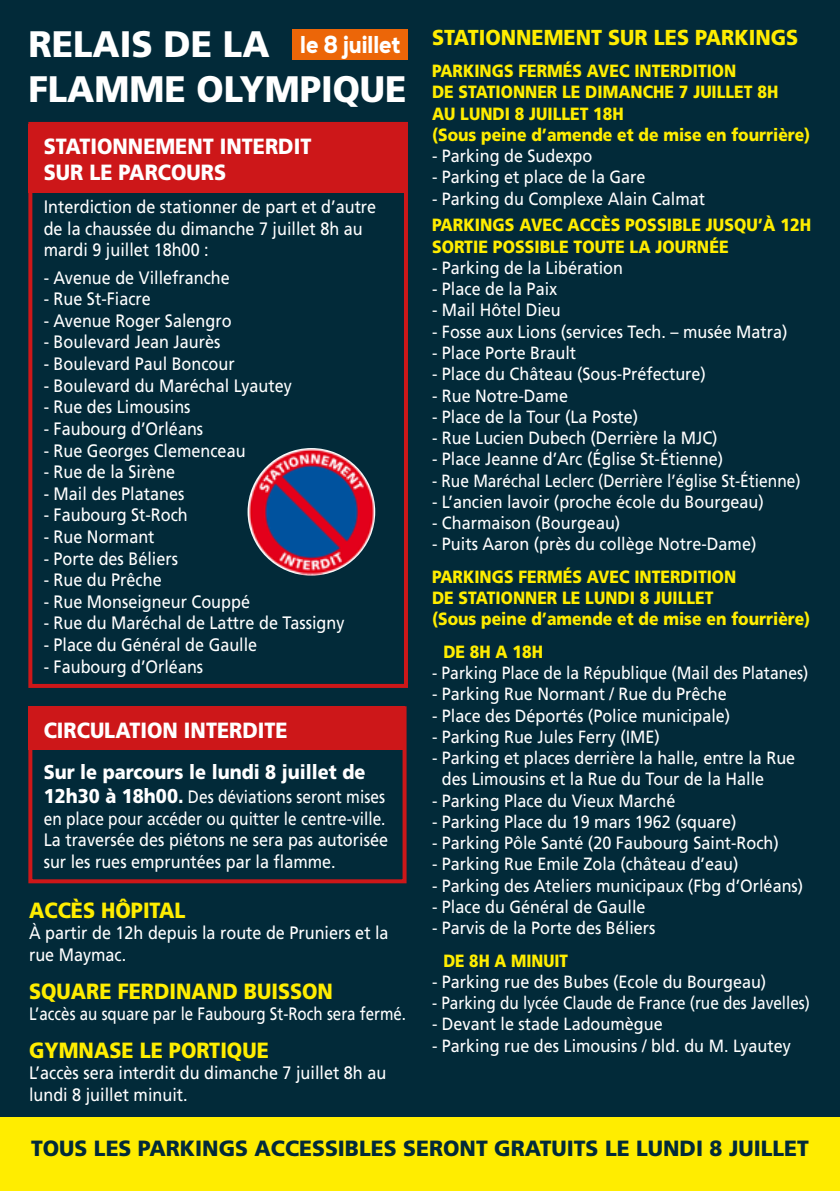
<style>
.page{position:relative;width:840px;height:1191px;background:#fff}
.page>*{position:absolute;margin:0;border:0;box-sizing:border-box;transform-origin:0 0}
.t1{font:900 36.8px/45.6px "Frutiger LT Std";color:#fff;scale:.95 1}
.t2{font:800 24.8px "Nexa";color:#fff;scale:.85 1}
.t3{font:900 22px "Frutiger LT Std";color:#022a39;scale:.96 1}
.t4{font:900 22px/26.4px "Frutiger LT Std";color:#fff;scale:.9 1}
.t5{font:900 22px "Frutiger LT Std";color:#ffed00;scale:.9 1}
.t6{font:900 21.6px "Frutiger LT Std";color:#ffed00;scale:.91 1}
.t7{font:900 20px "Frutiger LT Std";color:#fff;scale:.9 1}
.t8{font:18px/21.6px "Frutiger LT Std";color:#fff;scale:.9 1}
.t9{font:18px/21.6px "Frutiger LT Std";color:#fff;scale:.86 1}
.t10{font:18px "Frutiger LT Std";color:#fff;scale:.84 1}
.t11{font:17.8px/21.2px "Frutiger LT Std";color:#fff;scale:.91 1}
.t12{font:900 17.8px/21.2px "Frutiger LT Std";color:#ffed00;scale:.88 1}
.t13{font:900 17.8px/21.2px "Frutiger LT Std";color:#ffed00;scale:.89 1}
.t14{font:17.8px "Frutiger LT Std";color:#fff;scale:.87 1}
.t15{font:17.8px "Frutiger LT Std";color:#fff;scale:.86 1}
.t16{font:17.8px "Frutiger LT Std";color:#fff;scale:.88 1}
.t17{font:900 17.8px "Frutiger LT Std";color:#ffed00;scale:.86 1}
.s1{font-weight:900;font-size:20px}
</style>
<div class="page">
<div style="left:0;top:0;width:839px;height:1191px;background:#022a39"></div>
<div style="left:293px;top:29px;width:115px;height:31px;background:#ec6608"></div>
<div style="left:0;top:1117px;width:839px;height:74px;background:#ffed00"></div>
<img style="left:247px;top:448px;width:128px;height:127px;border-radius:64px">
<div style="left:28px;top:706px;width:377px;height:43px;background:#cd1719"></div>
<div style="left:28px;top:706px;width:378px;height:177px;border:4px solid #cd1719"></div>
<div style="left:28px;top:125px;width:377px;height:68px;background:#cd1719"></div>
<div style="left:28px;top:122px;width:380px;height:566px;border:4px solid #cd1719"></div>
<h2 class="t2" style="left:300px;top:28px;width:119px">le 8 juillet</h2>
<p class="t6" style="left:432px;top:24px;width:404px">STATIONNEMENT SUR LES PARKINGS</p>
<p class="t12" style="left:432px;top:60px;width:431px">PARKINGS FERMÉS AVEC INTERDITION<br>DE STATIONNER LE DIMANCHE 7 JUILLET 8H<br>AU LUNDI 8 JUILLET 18H<br>(Sous peine d’amende et de mise en fourrière)</p>
<p class="t11" style="left:432px;top:145px;width:178px">- Parking de Sudexpo</p>
<p class="t11" style="left:432px;top:167px;width:236px">- Parking et place de la Gare</p>
<p class="t11" style="left:432px;top:188px;width:301px">- Parking du Complexe Alain Calmat</p>
<p class="t13" style="left:432px;top:214px;width:427px">PARKINGS AVEC ACCÈS POSSIBLE JUSQU’À 12H<br>SORTIE POSSIBLE TOUTE LA JOURNÉE</p>
<p class="t11" style="left:432px;top:257px;width:211px">- Parking de la Libération</p>
<p class="t11" style="left:432px;top:278px;width:139px">- Place de la Paix</p>
<p class="t11" style="left:432px;top:300px;width:143px">- Mail Hôtel Dieu</p>
<p class="t11" style="left:432px;top:321px;width:392px">- Fosse aux Lions (services Tech. – musée Matra)</p>
<p class="t11" style="left:432px;top:342px;width:160px">- Place Porte Brault</p>
<p class="t11" style="left:432px;top:363px;width:302px">- Place du Château (Sous-Préfecture)</p>
<p class="t11" style="left:432px;top:385px;width:151px">- Rue Notre-Dame</p>
<p class="t11" style="left:432px;top:406px;width:228px">- Place de la Tour (La Poste)</p>
<p class="t11" style="left:432px;top:427px;width:315px">- Rue Lucien Dubech (Derrière la MJC)</p>
<p class="t11" style="left:432px;top:448px;width:321px">- Place Jeanne d’Arc (Église St-Étienne)</p>
<p class="t14" style="left:432px;top:470px;width:425px">- Rue Maréchal Leclerc (Derrière l’église St-Étienne)</p>
<p class="t11" style="left:432px;top:491px;width:366px">- L’ancien lavoir (proche école du Bourgeau)</p>
<p class="t11" style="left:432px;top:512px;width:208px">- Charmaison (Bourgeau)</p>
<p class="t11" style="left:432px;top:533px;width:358px">- Puits Aaron (près du collège Notre-Dame)</p>
<p class="t12" style="left:432px;top:566px;width:431px">PARKINGS FERMÉS AVEC INTERDITION<br>DE STATIONNER LE LUNDI 8 JUILLET<br>(Sous peine d’amende et de mise en fourrière)</p>
<p class="t12" style="left:443px;top:641px;width:115px">DE 8H A 18H</p>
<p class="t16" style="left:432px;top:662px;width:429px">- Parking Place de la République (Mail des Platanes)</p>
<p class="t11" style="left:432px;top:683px;width:325px">- Parking Rue Normant / Rue du Prêche</p>
<p class="t11" style="left:432px;top:705px;width:329px">- Place des Déportés (Police municipale)</p>
<p class="t11" style="left:432px;top:726px;width:252px">- Parking Rue Jules Ferry (IME)</p>
<p class="t11" style="left:441px;top:747px;width:389px;text-indent:-10px">- Parking et places derrière la halle, entre la Rue des Limousins et la Rue du Tour de la Halle</p>
<p class="t11" style="left:432px;top:790px;width:269px">- Parking Place du Vieux Marché</p>
<p class="t11" style="left:432px;top:811px;width:336px">- Parking Place du 19 mars 1962 (square)</p>
<p class="t11" style="left:432px;top:832px;width:382px">- Parking Pôle Santé (20 Faubourg Saint-Roch)</p>
<p class="t11" style="left:432px;top:853px;width:338px">- Parking Rue Emile Zola (château d’eau)</p>
<p class="t11" style="left:432px;top:875px;width:409px">- Parking des Ateliers municipaux (Fbg d’Orléans)</p>
<p class="t11" style="left:432px;top:896px;width:236px">- Place du Général de Gaulle</p>
<p class="t11" style="left:432px;top:917px;width:247px">- Parvis de la Porte des Béliers</p>
<p class="t17" style="left:443px;top:949px;width:146px">DE 8H A MINUIT</p>
<p class="t11" style="left:432px;top:971px;width:368px">- Parking rue des Bubes (Ecole du Bourgeau)</p>
<p class="t15" style="left:432px;top:992px;width:440px">- Parking du lycée Claude de France (rue des Javelles)</p>
<p class="t11" style="left:432px;top:1013px;width:255px">- Devant le stade Ladoumègue</p>
<p class="t11" style="left:432px;top:1035px;width:396px">- Parking rue des Limousins / bld. du M. Lyautey</p>
<h1 class="t1" style="left:28px;top:21px;width:399px">RELAIS DE LA<br>FLAMME OLYMPIQUE</h1>
<p class="t4" style="left:44px;top:133px;width:299px">STATIONNEMENT INTERDIT<br>SUR LE PARCOURS</p>
<p class="t8" style="left:44px;top:196px;width:371px">Interdiction de stationner de part et d’autre de la chaussée du dimanche 7 juillet 8h au mardi 9 juillet 18h00 :</p>
<p class="t8" style="left:44px;top:267px;width:208px">- Avenue de Villefranche</p>
<p class="t8" style="left:44px;top:288px;width:121px">- Rue St-Fiacre</p>
<p class="t8" style="left:44px;top:310px;width:210px">- Avenue Roger Salengro</p>
<p class="t8" style="left:44px;top:331px;width:198px">- Boulevard Jean Jaurès</p>
<p class="t8" style="left:44px;top:353px;width:214px">- Boulevard Paul Boncour</p>
<p class="t8" style="left:44px;top:375px;width:277px">- Boulevard du Maréchal Lyautey</p>
<p class="t8" style="left:44px;top:396px;width:165px">- Rue des Limousins</p>
<p class="t8" style="left:44px;top:418px;width:179px">- Faubourg d’Orléans</p>
<p class="t8" style="left:44px;top:439px;width:226px">- Rue Georges Clemenceau</p>
<p class="t8" style="left:44px;top:461px;width:148px">- Rue de la Sirène</p>
<p class="t8" style="left:44px;top:483px;width:158px">- Mail des Platanes</p>
<p class="t8" style="left:44px;top:504px;width:161px">- Faubourg St-Roch</p>
<p class="t8" style="left:44px;top:526px;width:125px">- Rue Normant</p>
<p class="t8" style="left:44px;top:547px;width:151px">- Porte des Béliers</p>
<p class="t8" style="left:44px;top:569px;width:133px">- Rue du Prêche</p>
<p class="t8" style="left:44px;top:591px;width:231px">- Rue Monseigneur Couppé</p>
<p class="t8" style="left:44px;top:612px;width:335px">- Rue du Maréchal de Lattre de Tassigny</p>
<p class="t8" style="left:44px;top:634px;width:239px">- Place du Général de Gaulle</p>
<p class="t8" style="left:44px;top:655px;width:179px">- Faubourg d’Orléans</p>
<p class="t4" style="left:44px;top:717px;width:272px">CIRCULATION INTERDITE</p>
<p class="t7" style="left:44px;top:760px;width:359px">Sur le parcours le lundi 8 juillet de</p>
<p class="t9" style="left:44px;top:786px;width:401px"><span class="s1">12h30 à 18h00.</span> Des déviations seront mises en place pour accéder ou quitter le centre-ville.<br>La traversée des piétons ne sera pas autorisée sur les rues empruntées par la flamme.</p>
<p class="t5" style="left:29px;top:896px;width:175px">ACCÈS HÔPITAL</p>
<p class="t8" style="left:29px;top:922px;width:401px">À partir de 12h depuis la route de Pruniers et la rue Maymac.</p>
<p class="t5" style="left:29px;top:977px;width:339px">SQUARE FERDINAND BUISSON</p>
<p class="t10" style="left:29px;top:1003px;width:450px">L’accès au square par le Faubourg St-Roch sera fermé.</p>
<p class="t5" style="left:29px;top:1036px;width:268px">GYMNASE LE PORTIQUE</p>
<p class="t8" style="left:29px;top:1062px;width:398px">L’accès sera interdit du dimanche 7 juillet 8h au lundi 8 juillet minuit.</p>
<p class="t3" style="left:31px;top:1135px;width:811px">TOUS LES PARKINGS ACCESSIBLES SERONT GRATUITS LE LUNDI 8 JUILLET</p>
</div>
